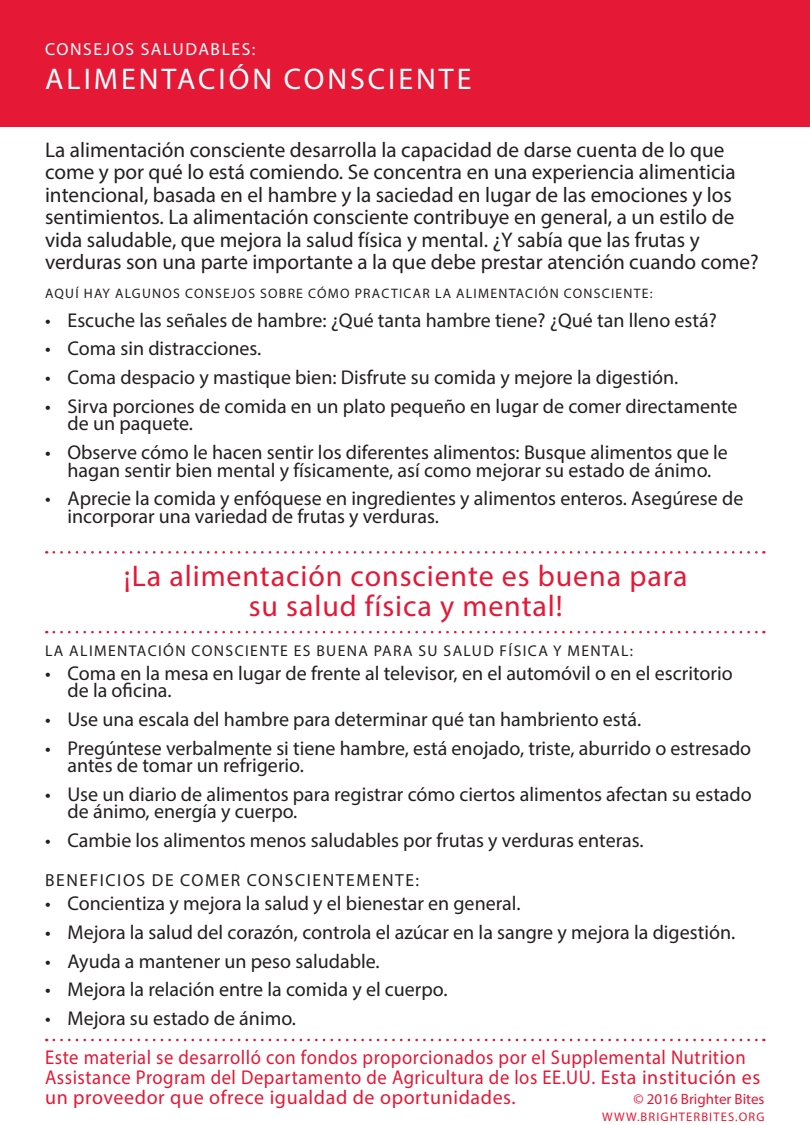
<style>
.page{position:relative;width:810px;height:1125px;background:#fff}
.page>*{position:absolute;margin:0;border:0;box-sizing:border-box;transform-origin:0 0}
.t1{font:30px "Myriad Pro";letter-spacing:.03em;color:#e51836}
.t2{font:30px "Myriad Pro";letter-spacing:.1em;color:#fff}
.t3{font:21.25px/22.5px "Myriad Pro";color:#231f20}
.t4{font:20px/17.5px "Myriad Pro";color:#231f20}
.t5{font:20px/20px "Myriad Pro";letter-spacing:.03em;color:#e51836;scale:.93 1}
.t6{font:17.5px "Myriad Pro";letter-spacing:.09em;color:#231f20}
.t7{font:17.5px "Myriad Pro";letter-spacing:.09em;color:#fff}
.t8{font:15.5px "Myriad Pro";letter-spacing:.09em;color:#231f20}
.t9{font:15px "Myriad Pro";color:#e51836}
.t10{font:13.75px "Myriad Pro";letter-spacing:.09em;color:#231f20}
.t11{font:12.5px "Myriad Pro";letter-spacing:.09em;color:#e51836}
</style>
<div class="page">
<div style="left:0;top:0;width:810px;height:126px;background:#e51836"></div>
<svg style="left:54px;top:551px;width:710px;height:3px"></svg>
<svg style="left:54px;top:631px;width:710px;height:2px"></svg>
<svg style="left:54px;top:1039px;width:710px;height:2px"></svg>
<p class="t7" style="left:45px;top:38px;width:212px">CONSEJOS SALUDABLES:</p>
<p class="t2" style="left:45px;top:60px;width:428px">ALIMENTACIÓN CONSCIENTE</p>
<p class="t3" style="left:45px;top:138px;width:715px">La alimentación consciente desarrolla la capacidad de darse cuenta de lo que come y por qué lo está comiendo. Se concentra en una experiencia alimenticia intencional, basada en el hambre y la saciedad en lugar de las emociones y los sentimientos. La alimentación consciente contribuye en general, a un estilo de vida saludable, que mejora la salud física y mental. ¿Y sabía que las frutas y verduras son una parte importante a la que debe prestar atención cuando come?</p>
<p class="t10" style="left:45px;top:285px;width:609px">AQUÍ HAY ALGUNOS CONSEJOS SOBRE CÓMO PRACTICAR LA ALIMENTACIÓN CONSCIENTE:</p>
<p class="t4" style="left:45px;top:311px;width:673px">• Escuche las señales de hambre: ¿Qué tanta hambre tiene? ¿Qué tan lleno está?</p>
<p class="t4" style="left:45px;top:339px;width:218px">• Coma sin distracciones.</p>
<p class="t4" style="left:45px;top:368px;width:635px">• Coma despacio y mastique bien: Disfrute su comida y mejore la digestión.</p>
<p class="t4" style="left:68px;top:397px;width:672px;text-indent:-22px">• Sirva porciones de comida en un plato pequeño en lugar de comer directamente de un paquete.</p>
<p class="t4" style="left:45px;top:443px;width:685px;text-align:center">• Observe cómo le hacen sentir los diferentes alimentos: Busque alimentos que le hagan sentir bien mental y físicamente, así como mejorar su estado de ánimo.</p>
<p class="t4" style="left:68px;top:489px;width:677px;text-indent:-22px">• Aprecie la comida y enfóquese en ingredientes y alimentos enteros. Asegúrese de incorporar una variedad de frutas y verduras.</p>
<p class="t1" style="left:124px;top:558px;width:565px">¡La alimentación consciente es buena para</p>
<p class="t1" style="left:249px;top:588px;width:315px">su salud física y mental!</p>
<p class="t8" style="left:45px;top:641px;width:589px">LA ALIMENTACIÓN CONSCIENTE ES BUENA PARA SU SALUD FÍSICA Y MENTAL:</p>
<p class="t4" style="left:68px;top:664px;width:667px;text-indent:-22px">• Coma en la mesa en lugar de frente al televisor, en el automóvil o en el escritorio de la oficina.</p>
<p class="t4" style="left:45px;top:710px;width:598px">• Use una escala del hambre para determinar qué tan hambriento está.</p>
<p class="t4" style="left:68px;top:739px;width:685px;text-indent:-22px">• Pregúntese verbalmente si tiene hambre, está enojado, triste, aburrido o estresado antes de tomar un refrigerio.</p>
<p class="t4" style="left:68px;top:785px;width:686px;text-indent:-22px">• Use un diario de alimentos para registrar cómo ciertos alimentos afectan su estado de ánimo, energía y cuerpo.</p>
<p class="t4" style="left:45px;top:831px;width:600px">• Cambie los alimentos menos saludables por frutas y verduras enteras.</p>
<p class="t6" style="left:45px;top:869px;width:376px">BENEFICIOS DE COMER CONSCIENTEMENTE:</p>
<p class="t4" style="left:45px;top:894px;width:477px">• Concientiza y mejora la salud y el bienestar en general.</p>
<p class="t4" style="left:45px;top:923px;width:692px">• Mejora la salud del corazón, controla el azúcar en la sangre y mejora la digestión.</p>
<p class="t4" style="left:45px;top:952px;width:336px">• Ayuda a mantener un peso saludable.</p>
<p class="t4" style="left:45px;top:981px;width:404px">• Mejora la relación entre la comida y el cuerpo.</p>
<p class="t4" style="left:45px;top:1009px;width:253px">• Mejora su estado de ánimo.</p>
<p class="t5" style="left:45px;top:1047px;width:771px">Este material se desarrolló con fondos proporcionados por el Supplemental Nutrition<br>Assistance Program del Departamento de Agricultura de los EE.UU. Esta institución es un proveedor que ofrece igualdad de oportunidades.</p>
<p class="t9" style="left:634px;top:1090px;width:132px">© 2016 Brighter Bites</p>
<p class="t11" style="left:602px;top:1110px;width:164px">WWW.BRIGHTERBITES.ORG</p>
</div>
